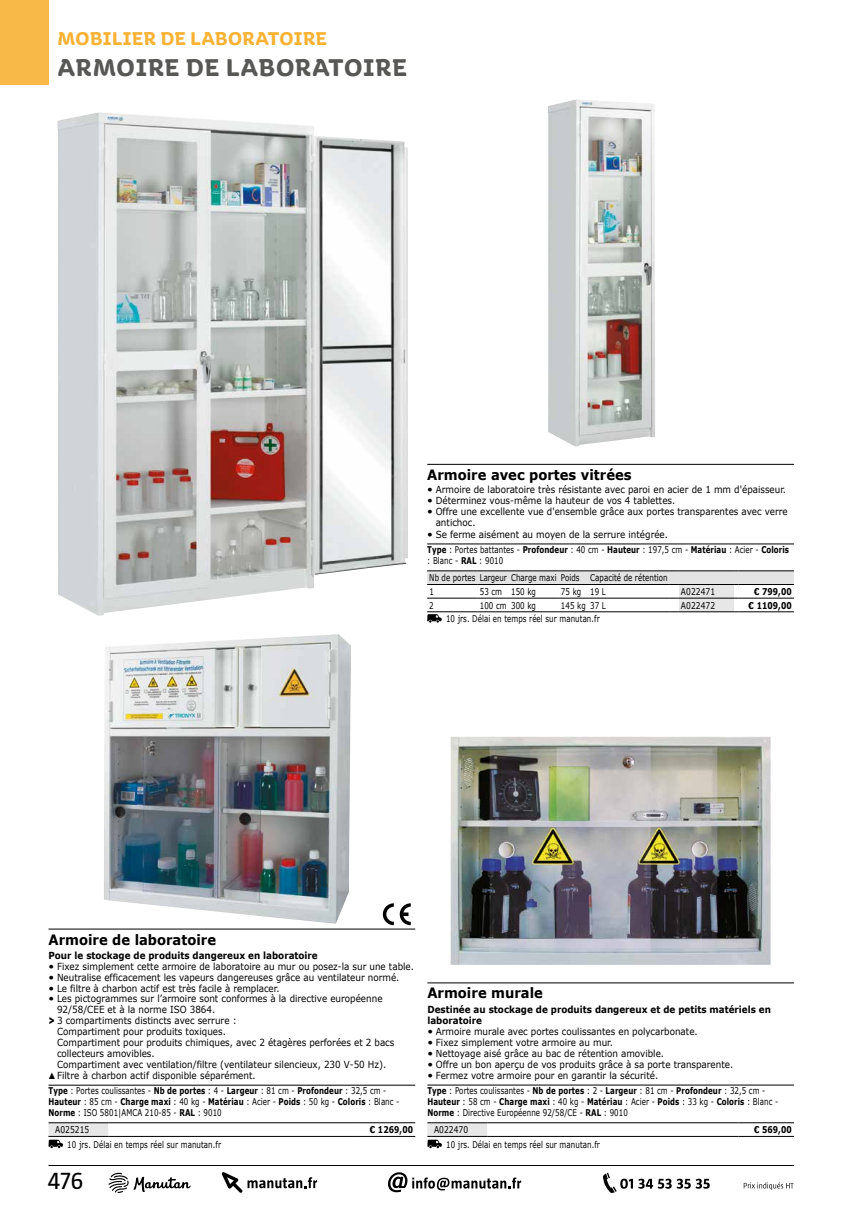
<style>
.page{position:relative;width:851px;height:1212px;background:#fff}
.page>*{position:absolute;margin:0;border:0;box-sizing:border-box;transform-origin:0 0}
.t1{font:700 25.5px "Aniuk";letter-spacing:.03em;color:#575756}
.t2{font:24px "Taz";color:#000}
.t3{font:700 19.5px "Aniuk";letter-spacing:.02em;color:#f9b234}
.t4{font:700 14.25px "Verdana";color:#000;scale:.92 1}
.t5{font:9.75px/10.8px "Verdana";color:#000;scale:.9 1}
.t6{font:700 9.75px/11.7px "Verdana";color:#000;scale:.9 1}
.t7{font:9.3px/10.8px "Verdana";letter-spacing:.01em;color:#000;scale:.76 1}
.t8{font:700 9.3px "Verdana";letter-spacing:.01em;color:#000;scale:.8 1}
.t9{font:9.3px "Verdana";letter-spacing:.01em;color:#000;scale:.8 1}
.s1{font-size:10.5px}
.s2{font-weight:700}
.s3{font-family:"Pictomanutan";font-size:12.45px}
</style>
<div class="page">
<img style="left:57px;top:112px;width:351px;height:504px">
<img style="left:104px;top:634px;width:247px;height:289px">
<img style="left:451px;top:737px;width:319px;height:227px">
<img style="left:548px;top:99px;width:107px;height:347px">
<svg style="left:108px;top:1172px;width:83px;height:21px"></svg>
<svg style="left:743px;top:1182px;width:50px;height:8px"></svg>
<svg style="left:222px;top:1172px;width:95px;height:21px"></svg>
<svg style="left:388px;top:1172px;width:133px;height:20px"></svg>
<svg style="left:603px;top:1172px;width:106px;height:21px"></svg>
<hr style="left:48px;top:1165px;width:745px;height:1px;background:#000">
<div style="left:0;top:0;width:48px;height:85px;background:#f9b948"></div>
<svg style="left:427px;top:570px;width:366px;height:53px"></svg>
<hr style="left:427px;top:464px;width:366px;height:1px;background:#000">
<hr style="left:427px;top:544px;width:366px;height:1px;background:#000">
<hr style="left:108px;top:1122px;width:252px;height:1px;background:#000">
<hr style="left:108px;top:1136px;width:252px;height:1px;background:#000">
<hr style="left:360px;top:1122px;width:55px;height:1px;background:#000">
<hr style="left:360px;top:1136px;width:55px;height:1px;background:#000">
<svg style="left:48px;top:1122px;width:60px;height:26px"></svg>
<svg style="left:383px;top:903px;width:27px;height:22px"></svg>
<hr style="left:48px;top:929px;width:367px;height:1px;background:#000">
<hr style="left:48px;top:1085px;width:367px;height:1px;background:#000">
<svg style="left:427px;top:1122px;width:60px;height:26px"></svg>
<hr style="left:432px;top:1122px;width:55px;height:1px;background:#000">
<hr style="left:432px;top:1136px;width:55px;height:1px;background:#000">
<hr style="left:487px;top:1122px;width:251px;height:1px;background:#000">
<hr style="left:487px;top:1136px;width:251px;height:1px;background:#000">
<hr style="left:738px;top:1122px;width:55px;height:1px;background:#000">
<hr style="left:738px;top:1136px;width:55px;height:1px;background:#000">
<hr style="left:427px;top:982px;width:366px;height:1px;background:#000">
<hr style="left:427px;top:1085px;width:366px;height:1px;background:#000">
<h3 class="t3" style="left:57px;top:26px;width:271px">MOBILIER DE LABORATOIRE</h3>
<h1 class="t1" style="left:58px;top:52px;width:351px">ARMOIRE DE LABORATOIRE</h1>
<h3 class="t4" style="left:427px;top:465px;width:223px">Armoire avec portes vitrées</h3>
<p class="t5" style="left:427px;top:484px;width:400px"><span class="s1">•</span> Armoire de laboratoire très résistante avec paroi en acier de 1 mm d'épaisseur.</p>
<p class="t5" style="left:427px;top:495px;width:277px"><span class="s1">•</span> Déterminez vous-même la hauteur de vos 4 tablettes.</p>
<p class="t5" style="left:435px;top:506px;width:393px;text-indent:-9px"><span class="s1">•</span> Offre une excellente vue d'ensemble grâce aux portes transparentes avec verre antichoc.</p>
<p class="t5" style="left:427px;top:528px;width:269px"><span class="s1">•</span> Se ferme aisément au moyen de la serrure intégrée.</p>
<p class="t7" style="left:427px;top:544px;width:477px"><span class="s2">Type</span> : Portes battantes - <span class="s2">Profondeur</span> : 40 cm - <span class="s2">Hauteur</span> : 197,5 cm - <span class="s2">Matériau</span> : Acier - <span class="s2">Coloris </span>: Blanc - <span class="s2">RAL</span> : 9010</p>
<p class="t7" style="left:429px;top:571px;width:315px;line-height:13.6px">Nb de portes Largeur Charge maxi Poids Capacité de rétention<br>1</p>
<p class="t7" style="left:480px;top:586px;width:75px">53 cm 150 kg</p>
<p class="t7" style="left:561px;top:586px;width:61px">75 kg 19 L</p>
<p class="t9" style="left:680px;top:586px;width:44px">A022471</p>
<p class="t8" style="left:754px;top:585px;width:49px">€ 799,00</p>
<p class="t7" style="left:429px;top:599px;width:7px">2</p>
<p class="t7" style="left:480px;top:599px;width:75px">100 cm 300 kg</p>
<p class="t7" style="left:561px;top:599px;width:61px">145 kg 37 L</p>
<p class="t9" style="left:680px;top:599px;width:44px">A022472</p>
<p class="t8" style="left:748px;top:599px;width:55px">€ 1109,00</p>
<p class="t7" style="left:446px;top:613px;width:204px">10 jrs. Délai en temps réel sur manutan.fr</p>
<h3 class="t4" style="left:48px;top:930px;width:184px">Armoire de laboratoire</h3>
<p class="t6" style="left:48px;top:949px;width:300px">Pour le stockage de produits dangereux en laboratoire</p>
<p class="t5" style="left:48px;top:960px;width:407px"><span class="s1">•</span> Fixez simplement cette armoire de laboratoire au mur ou posez-la sur une table.</p>
<p class="t5" style="left:48px;top:971px;width:391px"><span class="s1">•</span> Neutralise efficacement les vapeurs dangereuses grâce au ventilateur normé.</p>
<p class="t5" style="left:48px;top:982px;width:258px"><span class="s1">•</span> Le filtre à charbon actif est très facile à remplacer.</p>
<p class="t5" style="left:48px;top:993px;width:372px"><span class="s1">•</span> Les pictogrammes sur l’armoire sont conformes à la directive européenne</p>
<p class="t5" style="left:57px;top:1004px;width:177px">92/58/CEE et à la norme ISO 3864.</p>
<p class="t5" style="left:48px;top:1015px;width:210px"><span class="s3">O</span> 3 compartiments distincts avec serrure :</p>
<p class="t5" style="left:57px;top:1026px;width:189px">Compartiment pour produits toxiques.</p>
<p class="t5" style="left:57px;top:1036px;width:376px">Compartiment pour produits chimiques, avec 2 étagères perforées et 2 bacs</p>
<p class="t5" style="left:57px;top:1047px;width:110px">collecteurs amovibles.</p>
<p class="t5" style="left:57px;top:1058px;width:367px">Compartiment avec ventilation/filtre (ventilateur silencieux, 230 V-50 Hz).</p>
<p class="t5" style="left:57px;top:1069px;width:222px">Filtre à charbon actif disponible séparément.</p>
<p class="t7" style="left:48px;top:1085px;width:463px"><span class="s2">Type</span> : Portes coulissantes - <span class="s2">Nb de portes</span> : 4 - <span class="s2">Largeur</span> : 81 cm - <span class="s2">Profondeur</span> : 32,5 cm -<br><span class="s2">Hauteur</span> : 85 cm - <span class="s2">Charge maxi</span> : 40 kg - <span class="s2">Matériau</span> : Acier - <span class="s2">Poids</span> : 50 kg - <span class="s2">Coloris</span> : Blanc -<br><span class="s2">Norme</span> : ISO 5801|AMCA 210-85 - <span class="s2">RAL</span> : 9010</p>
<p class="t9" style="left:55px;top:1124px;width:44px">A025215</p>
<p class="t8" style="left:370px;top:1124px;width:55px">€ 1269,00</p>
<p class="t7" style="left:67px;top:1138px;width:204px">10 jrs. Délai en temps réel sur manutan.fr</p>
<h2 class="t2" style="left:48px;top:1167px;width:37px">476</h2>
<h3 class="t4" style="left:427px;top:984px;width:127px">Armoire murale</h3>
<p class="t6" style="left:427px;top:1003px;width:383px">Destinée au stockage de produits dangereux et de petits matériels en laboratoire</p>
<p class="t5" style="left:427px;top:1026px;width:302px"><span class="s1">•</span> Armoire murale avec portes coulissantes en polycarbonate.</p>
<p class="t5" style="left:427px;top:1037px;width:208px"><span class="s1">•</span> Fixez simplement votre armoire au mur.</p>
<p class="t5" style="left:427px;top:1048px;width:264px"><span class="s1">•</span> Nettoyage aisé grâce au bac de rétention amovible.</p>
<p class="t5" style="left:427px;top:1058px;width:341px"><span class="s1">•</span> Offre un bon aperçu de vos produits grâce à sa porte transparente.</p>
<p class="t5" style="left:427px;top:1069px;width:258px"><span class="s1">•</span> Fermez votre armoire pour en garantir la sécurité.</p>
<p class="t7" style="left:427px;top:1085px;width:463px"><span class="s2">Type</span> : Portes coulissantes - <span class="s2">Nb de portes</span> : 2 - <span class="s2">Largeur</span> : 81 cm - <span class="s2">Profondeur</span> : 32,5 cm -<br><span class="s2">Hauteur</span> : 58 cm - <span class="s2">Charge maxi</span> : 40 kg - <span class="s2">Matériau</span> : Acier - <span class="s2">Poids</span> : 33 kg - <span class="s2">Coloris</span> : Blanc -<br><span class="s2">Norme</span> : Directive Européenne 92/58/CE - <span class="s2">RAL</span> : 9010</p>
<p class="t9" style="left:434px;top:1124px;width:44px">A022470</p>
<p class="t8" style="left:754px;top:1124px;width:49px">€ 569,00</p>
<p class="t7" style="left:446px;top:1138px;width:204px">10 jrs. Délai en temps réel sur manutan.fr</p>
</div>
